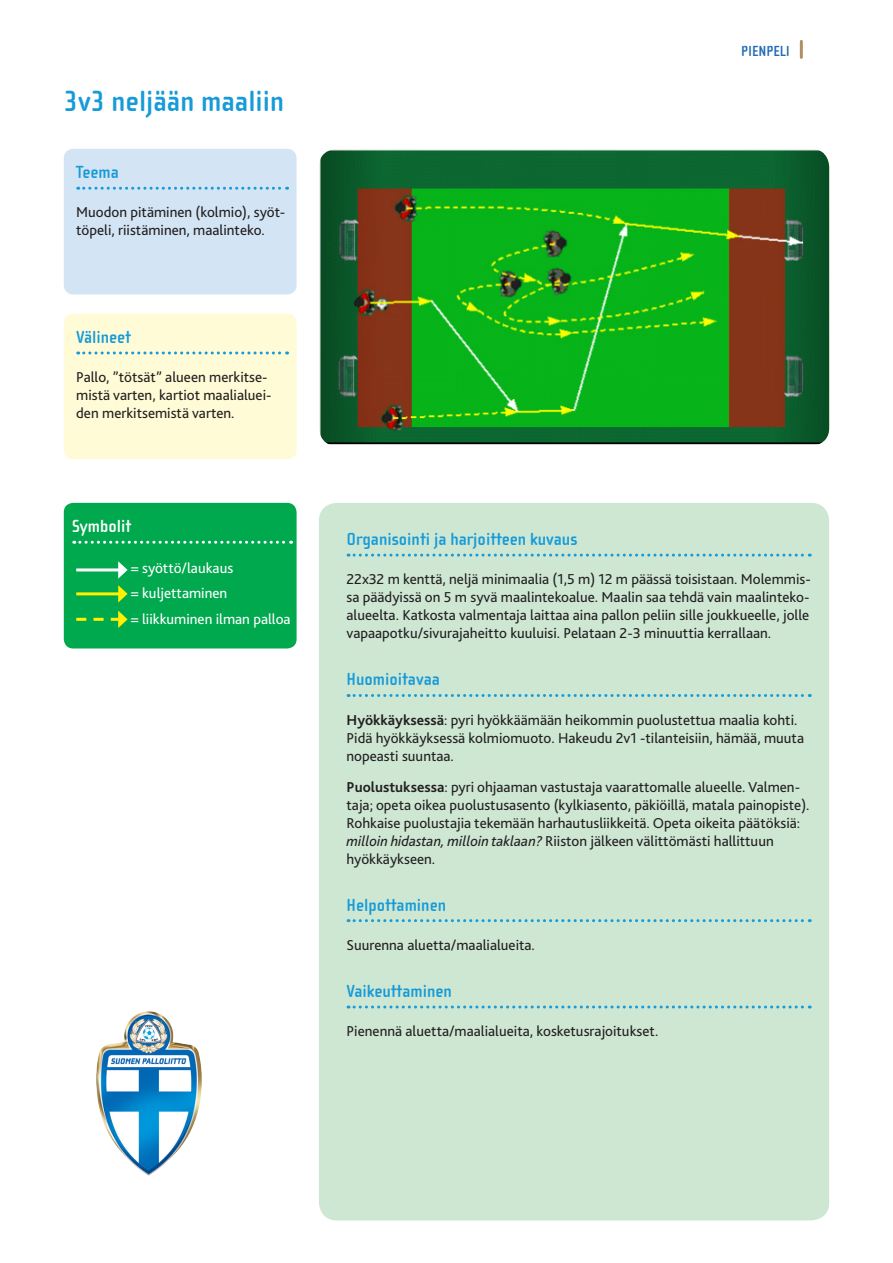
<style>
.page{position:relative;width:893px;height:1263px;background:#fff}
.page>*{position:absolute;margin:0;border:0;box-sizing:border-box;transform-origin:0 0}
.Harjoitusotsikko{font:700 30px "Cholla Sans OT";color:#179bd8}
.Harjoituslaatikko_ot{font:700 18px "Cholla Sans OT";color:#179bd8}
.Harjoituslaatikko_ot-2{font:700 18px "Cholla Sans OT";color:#fff}
.Leipäteksti{font:15px/18px "Bliss 2";color:#231f20}
.Leipäteksti-2{font:15px "Bliss 2";color:#fff}
.Sivunumero{font:700 15px "Cholla Sans OT";color:#226bb5}
.s1{font-weight:700}
.s2{font-style:italic}
</style>
<div class="page">
<div style="left:64px;top:149px;width:233px;height:145px;background:#d3e5f5;border-radius:9px"></div>
<svg style="left:78px;top:187px;width:210px;height:3px"></svg>
<div style="left:319px;top:503px;width:510px;height:717px;background:#cee7d3;border-radius:18px"></div>
<svg style="left:348px;top:554px;width:462px;height:3px"></svg>
<svg style="left:348px;top:694px;width:462px;height:3px"></svg>
<svg style="left:348px;top:919px;width:462px;height:3px"></svg>
<svg style="left:348px;top:1005px;width:462px;height:3px"></svg>
<hr style="left:800px;top:41px;width:3px;height:16px;background:#b09065">
<div style="left:64px;top:314px;width:233px;height:145px;background:#fffbd6;border-radius:9px"></div>
<svg style="left:78px;top:351px;width:210px;height:3px"></svg>
<div style="left:64px;top:503px;width:233px;height:145px;background:#00a94e;border-radius:9px"></div>
<svg style="left:74px;top:541px;width:218px;height:3px"></svg>
<hr style="left:76px;top:568px;width:45px;height:3px;background:#fff">
<svg style="left:118px;top:561px;width:10px;height:18px"></svg>
<hr style="left:76px;top:592px;width:45px;height:3px;background:#fff101">
<svg style="left:118px;top:585px;width:10px;height:18px"></svg>
<svg style="left:76px;top:611px;width:52px;height:17px"></svg>
<img style="left:96px;top:1011px;width:106px;height:165px">
<img style="left:319px;top:149px;width:510px;height:296px">
<p class="Harjoitusotsikko" style="left:64px;top:85px;width:222px">3v3 neljään maaliin</p>
<p class="Harjoituslaatikko_ot" style="left:76px;top:163px;width:44px">Teema</p>
<p class="Leipäteksti" style="left:76px;top:203px;width:211px">Muodon pitäminen (kolmio), syöt&shy;töpeli, riistäminen, maalinteko.</p>
<p class="Harjoituslaatikko_ot" style="left:76px;top:327px;width:56px">Välineet</p>
<p class="Leipäteksti" style="left:76px;top:368px;width:197px">Pallo, ”tötsät” alueen merkitse&shy;mistä varten, kartiot maalialuei&shy;den merkitsemistä varten.</p>
<p class="Harjoituslaatikko_ot-2" style="left:72px;top:517px;width:60px">Symbolit</p>
<p class="Leipäteksti-2" style="left:131px;top:559px;width:104px">= syöttö/laukaus</p>
<p class="Leipäteksti-2" style="left:131px;top:584px;width:98px">= kuljettaminen</p>
<p class="Leipäteksti-2" style="left:131px;top:609px;width:161px">= liikkuminen ilman palloa</p>
<p class="Sivunumero" style="left:741px;top:43px;width:50px">PIENPELI</p>
<p class="Harjoituslaatikko_ot" style="left:347px;top:529px;width:232px">Organisointi ja harjoitteen kuvaus</p>
<p class="Leipäteksti" style="left:347px;top:570px;width:466px;text-align:justify">22x32 m kenttä, neljä minimaalia (1,5 m) 12 m päässä toisistaan. Molemmis&shy;sa päädyissä on 5 m syvä maalintekoalue. Maalin saa tehdä vain maalinteko&shy;alueelta. Katkosta valmentaja laittaa aina pallon peliin sille joukkueelle, jolle vapaapotku/sivurajaheitto kuuluisi. Pelataan 2-3 minuuttia kerrallaan.</p>
<p class="Harjoituslaatikko_ot" style="left:347px;top:670px;width:95px">Huomioitavaa</p>
<p class="Leipäteksti" style="left:347px;top:710px;width:459px"><span class="s1">Hyökkäyksessä</span>: pyri hyökkäämään heikommin puolustettua maalia kohti.<br>Pidä hyökkäyksessä kolmiomuoto. Hakeudu 2v1 -tilanteisiin, hämää, muuta nopeasti suuntaa.</p>
<p class="Leipäteksti" style="left:347px;top:777px;width:464px"><span class="s1">Puolustuksessa</span>: pyri ohjaaman vastustaja vaarattomalle alueelle. Valmen&shy;taja; opeta oikea puolustusasento (kylkiasento, päkiöillä, matala painopiste).<br>Rohkaise puolustajia tekemään harhautusliikkeitä. Opeta oikeita päätöksiä: <span class="s2">milloin hidastan, milloin taklaan?</span> Riiston jälkeen välittömästi hallittuun hyökkäykseen.</p>
<p class="Harjoituslaatikko_ot" style="left:347px;top:895px;width:101px">Helpottaminen</p>
<p class="Leipäteksti" style="left:347px;top:935px;width:190px">Suurenna aluetta/maalialueita.</p>
<p class="Harjoituslaatikko_ot" style="left:347px;top:981px;width:107px">Vaikeuttaminen</p>
<p class="Leipäteksti" style="left:347px;top:1022px;width:313px">Pienennä aluetta/maalialueita, kosketusrajoitukset.</p>
</div>
